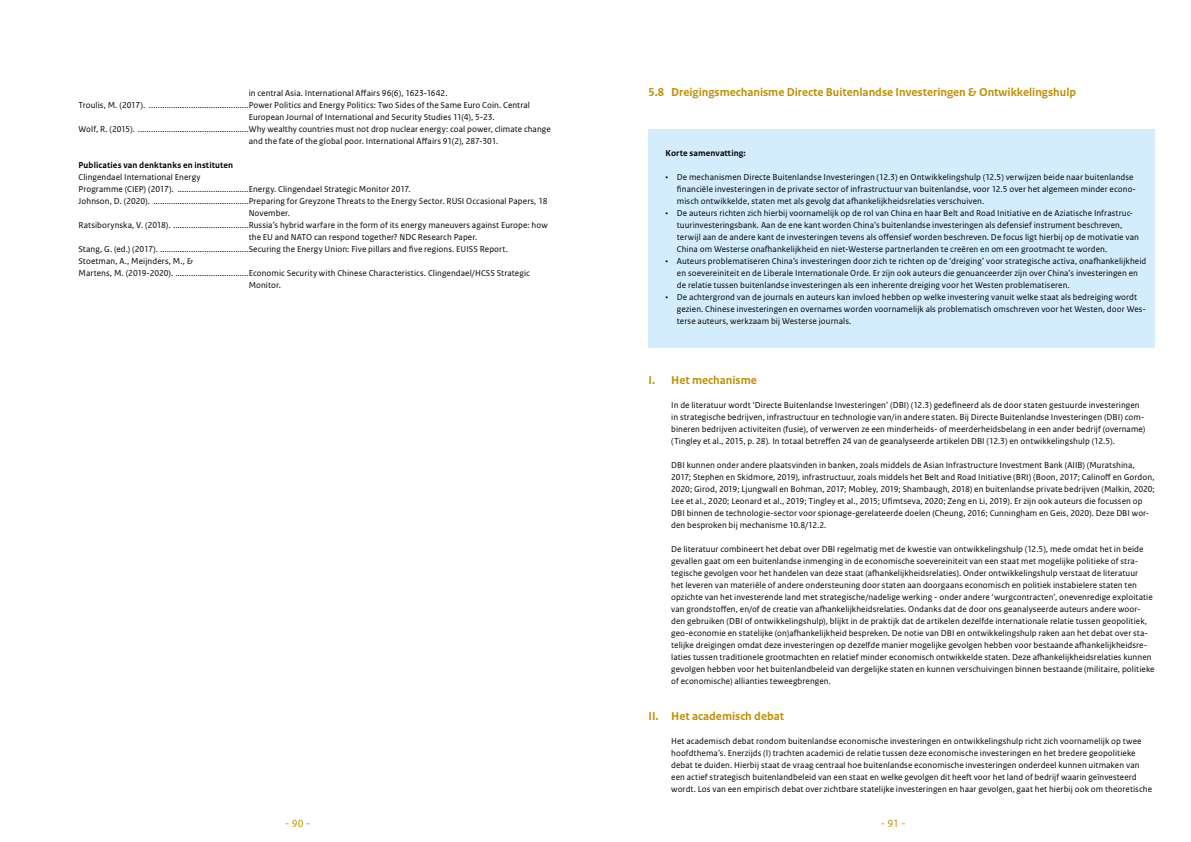
<style>
.page{position:relative;width:1191px;height:842px;background:#fff}
.page>*{position:absolute;margin:0;border:0;box-sizing:border-box;transform-origin:0 0}
.t1{font:700 12px "Rijksoverheid Sans Text";color:#c18f00}
.t2{font:11px "Rijksoverheid Sans Text";color:#c18f00}
.t3{font:9px/12px "Rijksoverheid Sans Text";letter-spacing:.01em;color:#000}
.t4{font:700 9px "Rijksoverheid Sans Text";letter-spacing:.015em;color:#000}
.t5{font:9px "Rijksoverheid Sans Text";letter-spacing:-.01em;color:#000}
</style>
<div class="page">
<div style="left:648px;top:129px;width:507px;height:219px;background:#d4edfc"></div>
<p class="t3" style="left:249px;top:87px;width:200px">in central Asia. International Affairs 96(6), 1623-1642.</p>
<p class="t3" style="left:79px;top:99px;width:68px">Troulis, M. (2017).</p>
<p class="t3" style="left:249px;top:99px;width:283px">Power Politics and Energy Politics: Two Sides of the Same Euro Coin. Central<br>European Journal of International and Security Studies 11(4), 5-23.</p>
<p class="t5" style="left:79px;top:124px;width:58px">Wolf, R. (2015).</p>
<p class="t3" style="left:249px;top:123px;width:303px">Why wealthy countries must not drop nuclear energy: coal power, climate change and the fate of the global poor. International Affairs 91(2), 287-301.</p>
<p class="t4" style="left:79px;top:160px;width:156px">Publicaties van denktanks en instituten</p>
<p class="t3" style="left:79px;top:171px;width:124px">Clingendael International Energy<br>Programme (CIEP) (2017).</p>
<p class="t3" style="left:249px;top:183px;width:163px">Energy. Clingendael Strategic Monitor 2017.</p>
<p class="t3" style="left:79px;top:195px;width:73px">Johnson, D. (2020).</p>
<p class="t3" style="left:249px;top:195px;width:300px">Preparing for Greyzone Threats to the Energy Sector. RUSI Occasional Papers, 18<br>November.</p>
<p class="t3" style="left:79px;top:219px;width:94px">Ratsiborynska, V. (2018).</p>
<p class="t3" style="left:249px;top:219px;width:301px">Russia’s hybrid warfare in the form of its energy maneuvers against Europe: how the EU and NATO can respond together? NDC Research Paper.</p>
<p class="t3" style="left:79px;top:243px;width:81px">Stang, G. (ed.) (2017).</p>
<p class="t3" style="left:249px;top:243px;width:261px">Securing the Energy Union: Five pillars and five regions. EUISS Report.</p>
<p class="t3" style="left:79px;top:255px;width:116px">Stoetman, A., Meijnders, M., &amp;<br>Martens, M. (2019-2020).</p>
<p class="t3" style="left:249px;top:267px;width:283px">Economic Security with Chinese Characteristics. Clingendael/HCSS Strategic<br>Monitor.</p>
<h1 class="t1" style="left:648px;top:85px;width:429px">5.8 Dreigingsmechanisme Directe Buitenlandse Investeringen &amp; Ontwikkelingshulp</h1>
<p class="t4" style="left:665px;top:148px;width:82px">Korte samenvatting:</p>
<p class="t3" style="left:677px;top:171px;width:461px;text-indent:-11px">• De mechanismen Directe Buitenlandse Investeringen (12.3) en Ontwikkelingshulp (12.5) verwijzen beide naar buitenlandse financiële investeringen in de private sector of infrastructuur van buitenlandse, voor 12.5 over het algemeen minder econo&shy;misch ontwikkelde, staten met als gevolg dat afhankelijkheidsrelaties verschuiven.</p>
<p class="t3" style="left:677px;top:207px;width:464px;text-indent:-11px">• De auteurs richten zich hierbij voornamelijk op de rol van China en haar Belt and Road Initiative en de Aziatische Infrastruc&shy;tuurinvesteringsbank. Aan de ene kant worden China’s buitenlandse investeringen als defensief instrument beschreven, terwijl aan de andere kant de investeringen tevens als offensief worden beschreven. De focus ligt hierbij op de motivatie van China om Westerse onafhankelijkheid en niet-Westerse partnerlanden te creëren en om een grootmacht te worden.</p>
<p class="t3" style="left:677px;top:255px;width:471px;text-indent:-11px">• Auteurs problematiseren China’s investeringen door zich te richten op de ‘dreiging’ voor strategische activa, onafhankelijkheid en soevereiniteit en de Liberale Internationale Orde. Er zijn ook auteurs die genuanceerder zijn over China’s investeringen en de relatie tussen buitenlandse investeringen als een inherente dreiging voor het Westen problematiseren.</p>
<p class="t3" style="left:677px;top:291px;width:470px;text-indent:-11px">• De achtergrond van de journals en auteurs kan invloed hebben op welke investering vanuit welke staat als bedreiging wordt gezien. Chinese investeringen en overnames worden voornamelijk als problematisch omschreven voor het Westen, door Wes&shy;terse auteurs, werkzaam bij Westerse journals.</p>
<h1 class="t1" style="left:648px;top:373px;width:110px">I. Het mechanisme</h1>
<p class="t3" style="left:671px;top:399px;width:475px">In de literatuur wordt ‘Directe Buitenlandse Investeringen’ (DBI) (12.3) gedefineerd als de door staten gestuurde investeringen in strategische bedrijven, infrastructuur en technologie van/in andere staten. Bij Directe Buitenlandse Investeringen (DBI) com&shy;bineren bedrijven activiteiten (fusie), of verwerven ze een minderheids- of meerderheidsbelang in een ander bedrijf (overname) (Tingley et al., 2015, p. 28). In totaal betreffen 24 van de geanalyseerde artikelen DBI (12.3) en ontwikkelingshulp (12.5).</p>
<p class="t3" style="left:671px;top:459px;width:485px">DBI kunnen onder andere plaatsvinden in banken, zoals middels de Asian Infrastructure Investment Bank (AIIB) (Muratshina, 2017; Stephen en Skidmore, 2019), infrastructuur, zoals middels het Belt and Road Initiative (BRI) (Boon, 2017; Calinoff en Gordon, 2020; Girod, 2019; Ljungwall en Bohman, 2017; Mobley, 2019; Shambaugh, 2018) en buitenlandse private bedrijven (Malkin, 2020; Lee et al., 2020; Leonard et al., 2019; Tingley et al., 2015; Ufimtseva, 2020; Zeng en Li, 2019). Er zijn ook auteurs die focussen op DBI binnen de technologie-sector voor spionage-gerelateerde doelen (Cheung, 2016; Cunningham en Geis, 2020). Deze DBI wor&shy;den besproken bij mechanisme 10.8/12.2.</p>
<p class="t3" style="left:671px;top:543px;width:485px">De literatuur combineert het debat over DBI regelmatig met de kwestie van ontwikkelingshulp (12.5), mede omdat het in beide gevallen gaat om een buitenlandse inmenging in de economische soevereiniteit van een staat met mogelijke politieke of stra&shy;tegische gevolgen voor het handelen van deze staat (afhankelijkheidsrelaties). Onder ontwikkelingshulp verstaat de literatuur<br>het leveren van materiële of andere ondersteuning door staten aan doorgaans economisch en politiek instabielere staten ten opzichte van het investerende land met strategische/nadelige werking - onder andere ‘wurgcontracten’, onevenredige exploitatie van grondstoffen, en/of de creatie van afhankelijkheidsrelaties. Ondanks dat de door ons geanalyseerde auteurs andere woor&shy;den gebruiken (DBI of ontwikkelingshulp), blijkt in de praktijk dat de artikelen dezelfde internationale relatie tussen geopolitiek, geo-economie en statelijke (on)afhankelijkheid bespreken. De notie van DBI en ontwikkelingshulp raken aan het debat over sta&shy;telijke dreigingen omdat deze investeringen op dezelfde manier mogelijke gevolgen hebben voor bestaande afhankelijkheidsre&shy;laties tussen traditionele grootmachten en relatief minder economisch ontwikkelde staten. Deze afhankelijkheidsrelaties kunnen gevolgen hebben voor het buitenlandbeleid van dergelijke staten en kunnen verschuivingen binnen bestaande (militaire, politieke of economische) allianties teweegbrengen.</p>
<h1 class="t1" style="left:648px;top:709px;width:137px">II. Het academisch debat</h1>
<p class="t3" style="left:671px;top:735px;width:482px">Het academisch debat rondom buitenlandse economische investeringen en ontwikkelingshulp richt zich voornamelijk op twee hoofdthema’s. Enerzijds (I) trachten academici de relatie tussen deze economische investeringen en het bredere geopolitieke debat te duiden. Hierbij staat de vraag centraal hoe buitenlandse economische investeringen onderdeel kunnen uitmaken van een actief strategisch buitenlandbeleid van een staat en welke gevolgen dit heeft voor het land of bedrijf waarin geïnvesteerd wordt. Los van een empirisch debat over zichtbare statelijke investeringen en haar gevolgen, gaat het hierbij ook om theoretische</p>
<p class="t2" style="left:285px;top:817px;width:26px">- 90 -</p>
<p class="t2" style="left:880px;top:817px;width:26px">- 91 -</p>
</div>
